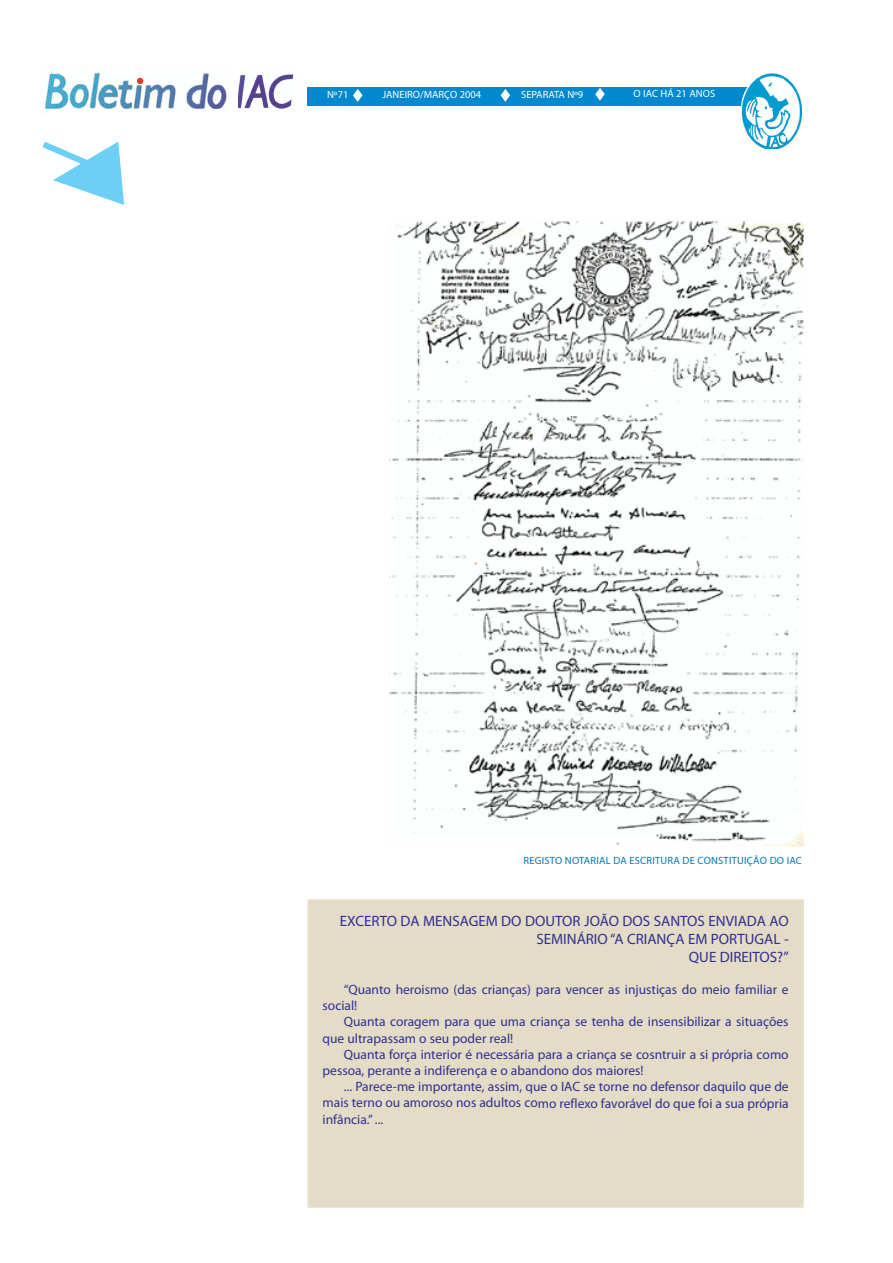
<style>
.page{position:relative;width:893px;height:1263px;background:#fff}
.page>*{position:absolute;margin:0;border:0;box-sizing:border-box;transform-origin:0 0}
.t1{font:15px/18px "Futurist";color:#2e3092;text-align:right}
.t2{font:13.5px/16.2px "Futurist";color:#2e3092}
.t3{font:10.5px "Futurist";letter-spacing:.02em;color:#0076bd}
.t4{font:10.5px "Futurist";color:#fff}
</style>
<div class="page">
<img style="left:44px;top:72px;width:183px;height:42px">
<svg style="left:137px;top:78px;width:6px;height:6px"></svg>
<img style="left:238px;top:74px;width:56px;height:35px">
<div style="left:308px;top:87px;width:453px;height:19px;background:#0089cf"></div>
<svg style="left:740px;top:72px;width:64px;height:79px"></svg>
<img style="left:743px;top:73px;width:59px;height:76px">
<svg style="left:595px;top:88px;width:10px;height:13px"></svg>
<svg style="left:501px;top:89px;width:9px;height:13px"></svg>
<svg style="left:353px;top:89px;width:9px;height:13px"></svg>
<svg style="left:42px;top:141px;width:82px;height:64px"></svg>
<img style="left:389px;top:221px;width:415px;height:625px">
<div style="left:308px;top:899px;width:496px;height:309px;background:#e5dcc7"></div>
<p class="t4" style="left:327px;top:88px;width:23px">Nº71</p>
<p class="t4" style="left:382px;top:88px;width:100px">JANEIRO/MARÇO 2004</p>
<p class="t4" style="left:521px;top:88px;width:64px">SEPARATA Nº9</p>
<p class="t4" style="left:633px;top:88px;width:83px">O IAC HÁ 21 ANOS</p>
<p class="t3" style="left:524px;top:854px;width:280px">REGISTO NOTARIAL DA ESCRITURA DE CONSTITUIÇÃO DO IAC</p>
<p class="t1" style="left:340px;top:912px;width:450px">EXCERTO DA MENSAGEM DO DOUTOR JOÃO DOS SANTOS ENVIADA AO<br>SEMINÁRIO “A CRIANÇA EM PORTUGAL -<br>QUE DIREITOS?”</p>
<p class="t2" style="left:323px;top:982px;width:468px;text-indent:21px">“Quanto heroismo (das crianças) para vencer as injustiças do meio familiar e social!</p>
<p class="t2" style="left:323px;top:1014px;width:468px;text-indent:21px">Quanta coragem para que uma criança se tenha de insensibilizar a situações que ultrapassam o seu poder real!</p>
<p class="t2" style="left:323px;top:1046px;width:468px;text-indent:21px">Quanta força interior é necessária para a criança se cosntruir a si própria como pessoa, perante a indiferença e o abandono dos maiores!</p>
<p class="t2" style="left:323px;top:1079px;width:468px;text-align:justify;text-indent:21px">... Parece-me importante, assim, que o IAC se torne no defensor daquilo que de mais terno ou amoroso nos adultos como reflexo favorável do que foi a sua própria infância.” ...</p>
</div>
